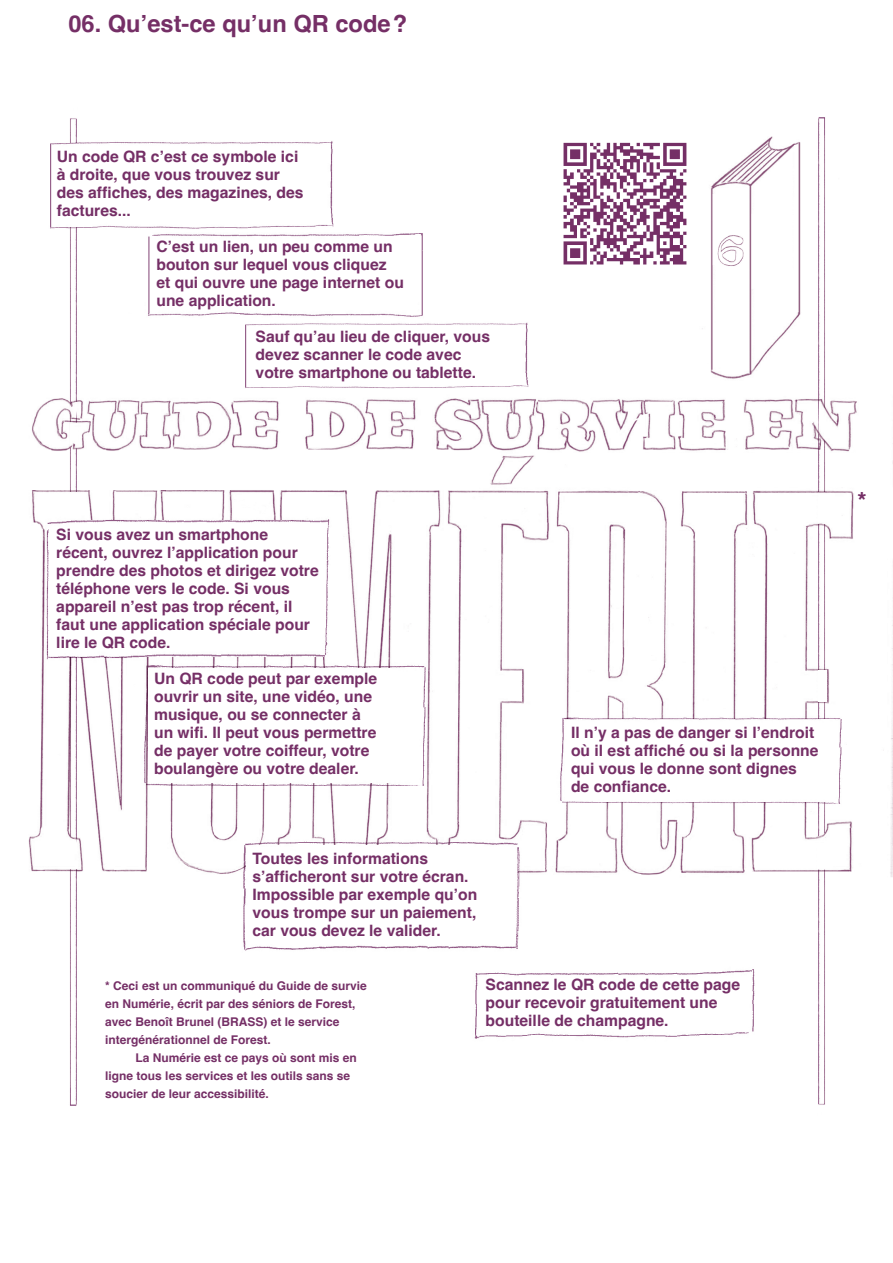
<style>
.page{position:relative;width:893px;height:1263px;background:#fff}
.page>*{position:absolute;margin:0;border:0;box-sizing:border-box;transform-origin:0 0}
.t1{font:700 23.7px "Helvetica";color:#752f66}
.t2{font:700 15.75px/18px "Helvetica";color:#752f66}
.t3{font:700 12px "Helvetica";color:#752f66}
</style>
<div class="page">
<img style="left:818px;top:117px;width:7px;height:988px">
<img style="left:70px;top:118px;width:7px;height:988px">
<img style="left:28px;top:392px;width:865px;height:488px">
<img style="left:230px;top:831px;width:294px;height:120px">
<img style="left:148px;top:233px;width:275px;height:84px">
<img style="left:41px;top:502px;width:294px;height:178px">
<img style="left:474px;top:969px;width:281px;height:70px">
<img style="left:550px;top:715px;width:298px;height:91px">
<img style="left:134px;top:662px;width:298px;height:123px">
<img style="left:245px;top:322px;width:284px;height:67px">
<img style="left:50px;top:141px;width:284px;height:89px">
<img style="left:702px;top:134px;width:123px;height:247px">
<div style="left:818px;top:670px;width:9px;height:31px;background:#fff"></div>
<div style="left:717px;top:249px;width:21px;height:41px;background:#fff"></div>
<img style="left:563px;top:142px;width:124px;height:123px">
<img style="left:713px;top:227px;width:37px;height:47px">
<p class="t1" style="left:68px;top:9px;width:340px">06. Qu’est-ce qu’un QR code?</p>
<p class="t2" style="left:57px;top:149px;width:248px">Un code QR c’est ce symbole ici à droite, que vous trouvez sur des affiches, des magazines, des factures...</p>
<p class="t2" style="left:156px;top:239px;width:249px">C’est un lien, un peu comme un bouton sur lequel vous cliquez et qui ouvre une page internet ou une application.</p>
<p class="t2" style="left:256px;top:329px;width:236px">Sauf qu’au lieu de cliquer, vous devez scanner le code avec votre smartphone ou tablette.</p>
<p class="t2" style="left:56px;top:527px;width:264px">Si vous avez un smartphone récent, ouvrez l’application pour prendre des photos et dirigez votre téléphone vers le code. Si vous appareil n’est pas trop récent, il faut une application spéciale pour lire le QR code.</p>
<p class="t2" style="left:154px;top:671px;width:225px">Un QR code peut par exemple ouvrir un site, une vidéo, une musique, ou se connecter à un wifi. Il peut vous permettre de payer votre coiffeur, votre boulangère ou votre dealer.</p>
<p class="t2" style="left:571px;top:725px;width:249px">Il n’y a pas de danger si l’endroit où il est affiché ou si la personne qui vous le donne sont dignes de confiance.</p>
<p class="t2" style="left:252px;top:851px;width:226px">Toutes les informations s’afficheront sur votre écran.<br>Impossible par exemple qu’on vous trompe sur un paiement, car vous devez le valider.</p>
<p class="t3" style="left:105px;top:978px;width:263px">* Ceci est un communiqué du Guide de survie</p>
<p class="t3" style="left:105px;top:996px;width:252px">en Numérie, écrit par des séniors de Forest,</p>
<p class="t3" style="left:105px;top:1014px;width:236px">avec Benoît Brunel (BRASS) et le service</p>
<p class="t3" style="left:105px;top:1032px;width:167px">intergénérationnel de Forest.</p>
<p class="t3" style="left:135px;top:1050px;width:223px">La Numérie est ce pays où sont mis en</p>
<p class="t3" style="left:105px;top:1068px;width:246px">ligne tous les services et les outils sans se</p>
<p class="t3" style="left:105px;top:1086px;width:165px">soucier de leur accessibilité.</p>
<p class="t2" style="left:486px;top:977px;width:256px">Scannez le QR code de cette page pour recevoir gratuitement une bouteille de champagne.</p>
<p class="t1" style="left:857px;top:486px;width:11px">*</p>
</div>
